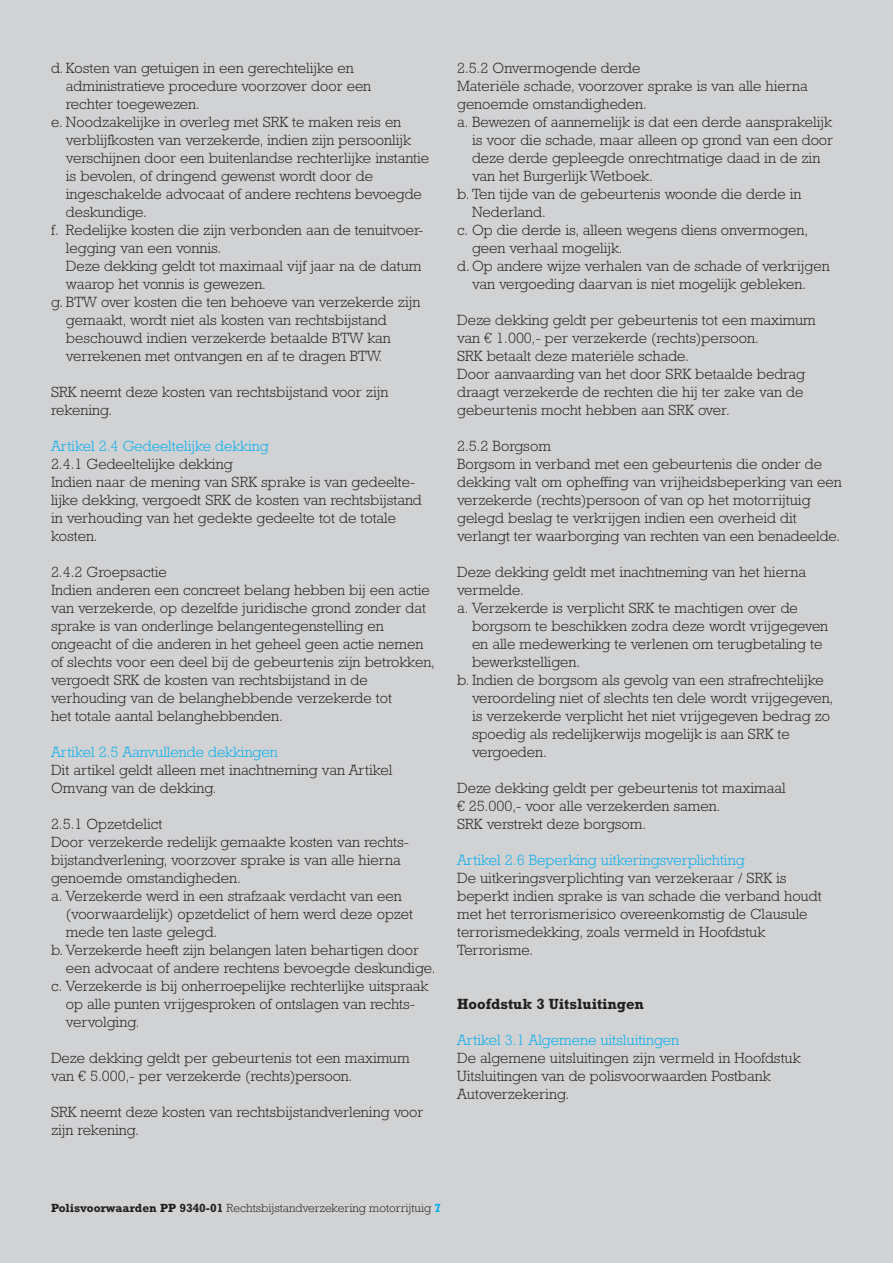
<style>
.page{position:relative;width:893px;height:1263px;background:#d1d2d4}
.page>*{position:absolute;margin:0;border:0;box-sizing:border-box;transform-origin:0 0}
.t1{font:300 15px/18px "Rockwell Std";color:#231f20}
.t2{font:300 15px "Rockwell Std";color:#00aeef}
.t3{font:700 15px "Rockwell Std";color:#231f20}
.t4{font:300 12px "Rockwell Std";color:#231f20}
.s1{font-weight:700}
</style>
<div class="page">
<p class="t1" style="left:51px;top:59px;width:304px">d. Kosten van getuigen in een gerechtelijke en</p>
<p class="t1" style="left:66px;top:77px;width:307px">administratieve procedure voorzover door een</p>
<p class="t1" style="left:66px;top:95px;width:136px">rechter toegewezen.</p>
<p class="t1" style="left:51px;top:113px;width:352px">e. Noodzakelijke in overleg met SRK te maken reis en</p>
<p class="t1" style="left:66px;top:131px;width:346px">verblijfkosten van verzekerde, indien zijn persoonlijk</p>
<p class="t1" style="left:66px;top:149px;width:365px">verschijnen door een buitenlandse rechterlijke instantie</p>
<p class="t1" style="left:66px;top:167px;width:309px">is bevolen, of dringend gewenst wordt door de</p>
<p class="t1" style="left:66px;top:185px;width:357px">ingeschakelde advocaat of andere rechtens bevoegde</p>
<p class="t1" style="left:66px;top:203px;width:83px">deskundige.</p>
<p class="t1" style="left:51px;top:221px;width:374px">f. Redelijke kosten die zijn verbonden aan de tenuitvoer-</p>
<p class="t1" style="left:66px;top:239px;width:157px">legging van een vonnis.</p>
<p class="t1" style="left:66px;top:257px;width:357px">Deze dekking geldt tot maximaal vijf jaar na de datum</p>
<p class="t1" style="left:66px;top:275px;width:202px">waarop het vonnis is gewezen.</p>
<p class="t1" style="left:51px;top:293px;width:371px">g. BTW over kosten die ten behoeve van verzekerde zijn</p>
<p class="t1" style="left:66px;top:311px;width:322px">gemaakt, wordt niet als kosten van rechtsbijstand</p>
<p class="t1" style="left:66px;top:329px;width:326px">beschouwd indien verzekerde betaalde BTW kan</p>
<p class="t1" style="left:66px;top:347px;width:318px">verrekenen met ontvangen en af te dragen BTW.</p>
<p class="t1" style="left:51px;top:383px;width:339px">SRK neemt deze kosten van rechtsbijstand voor zijn rekening.</p>
<p class="t2" style="left:51px;top:438px;width:219px">Artikel 2.4 Gedeeltelijke dekking</p>
<p class="t1" style="left:51px;top:455px;width:372px">2.4.1 Gedeeltelijke dekking<br>Indien naar de mening van SRK sprake is van gedeelte&shy;lijke dekking, vergoedt SRK de kosten van rechtsbijstand in verhouding van het gedekte gedeelte tot de totale kosten.</p>
<p class="t1" style="left:51px;top:563px;width:385px">2.4.2 Groepsactie<br>Indien anderen een concreet belang hebben bij een actie van verzekerde, op dezelfde juridische grond zonder dat sprake is van onderlinge belangentegenstelling en ongeacht of die anderen in het geheel geen actie nemen of slechts voor een deel bij de gebeurtenis zijn betrokken, vergoedt SRK de kosten van rechtsbijstand in de verhouding van de belanghebbende verzekerde tot<br>het totale aantal belanghebbenden.</p>
<p class="t2" style="left:51px;top:744px;width:228px">Artikel 2.5 Aanvullende dekkingen</p>
<p class="t1" style="left:51px;top:761px;width:343px">Dit artikel geldt alleen met inachtneming van Artikel<br>Omvang van de dekking.</p>
<p class="t1" style="left:51px;top:815px;width:113px">2.5.1 Opzetdelict</p>
<p class="t1" style="left:51px;top:833px;width:358px">Door verzekerde redelijk gemaakte kosten van rechts-</p>
<p class="t1" style="left:51px;top:851px;width:351px">bijstandverlening, voorzover sprake is van alle hierna</p>
<p class="t1" style="left:51px;top:869px;width:191px">genoemde omstandigheden.</p>
<p class="t1" style="left:51px;top:887px;width:352px">a. Verzekerde werd in een strafzaak verdacht van een</p>
<p class="t1" style="left:66px;top:905px;width:349px">(voorwaardelijk) opzetdelict of hem werd deze opzet</p>
<p class="t1" style="left:66px;top:923px;width:153px">mede ten laste gelegd.</p>
<p class="t1" style="left:51px;top:941px;width:369px">b. Verzekerde heeft zijn belangen laten behartigen door</p>
<p class="t1" style="left:66px;top:959px;width:371px">een advocaat of andere rechtens bevoegde deskundige.</p>
<p class="t1" style="left:51px;top:977px;width:379px">c. Verzekerde is bij onherroepelijke rechterlijke uitspraak</p>
<p class="t1" style="left:66px;top:995px;width:351px">op alle punten vrijgesproken of ontslagen van rechts-</p>
<p class="t1" style="left:66px;top:1013px;width:75px">vervolging.</p>
<p class="t1" style="left:51px;top:1049px;width:360px">Deze dekking geldt per gebeurtenis tot een maximum van € 5.000,- per verzekerde (rechts)persoon.</p>
<p class="t1" style="left:51px;top:1103px;width:374px">SRK neemt deze kosten van rechtsbijstandverlening voor zijn rekening.</p>
<p class="t1" style="left:457px;top:59px;width:185px">2.5.2 Onvermogende derde</p>
<p class="t1" style="left:457px;top:77px;width:352px">Materiële schade, voorzover sprake is van alle hierna</p>
<p class="t1" style="left:457px;top:95px;width:191px">genoemde omstandigheden.</p>
<p class="t1" style="left:457px;top:113px;width:376px">a. Bewezen of aannemelijk is dat een derde aansprakelijk</p>
<p class="t1" style="left:472px;top:131px;width:363px">is voor die schade, maar alleen op grond van een door</p>
<p class="t1" style="left:472px;top:149px;width:350px">deze derde gepleegde onrechtmatige daad in de zin</p>
<p class="t1" style="left:472px;top:167px;width:182px">van het Burgerlijk Wetboek.</p>
<p class="t1" style="left:457px;top:185px;width:346px">b. Ten tijde van de gebeurtenis woonde die derde in</p>
<p class="t1" style="left:472px;top:203px;width:75px">Nederland.</p>
<p class="t1" style="left:457px;top:221px;width:353px">c. Op die derde is, alleen wegens diens onvermogen,</p>
<p class="t1" style="left:472px;top:239px;width:152px">geen verhaal mogelijk.</p>
<p class="t1" style="left:457px;top:257px;width:374px">d.Op andere wijze verhalen van de schade of verkrijgen</p>
<p class="t1" style="left:472px;top:275px;width:336px">van vergoeding daarvan is niet mogelijk gebleken.</p>
<p class="t1" style="left:457px;top:311px;width:360px">Deze dekking geldt per gebeurtenis tot een maximum van € 1.000,- per verzekerde (rechts)persoon.<br>SRK betaalt deze materiële schade.<br>Door aanvaarding van het door SRK betaalde bedrag draagt verzekerde de rechten die hij ter zake van de gebeurtenis mocht hebben aan SRK over.</p>
<p class="t1" style="left:457px;top:437px;width:386px">2.5.2 Borgsom<br>Borgsom in verband met een gebeurtenis die onder de dekking valt om opheffing van vrijheidsbeperking van een verzekerde (rechts)persoon of van op het motorrijtuig gelegd beslag te verkrijgen indien een overheid dit verlangt ter waarborging van rechten van een benadeelde.</p>
<p class="t1" style="left:457px;top:563px;width:350px">Deze dekking geldt met inachtneming van het hierna</p>
<p class="t1" style="left:457px;top:581px;width:68px">vermelde.</p>
<p class="t1" style="left:457px;top:599px;width:342px">a. Verzekerde is verplicht SRK te machtigen over de</p>
<p class="t1" style="left:472px;top:617px;width:358px">borgsom te beschikken zodra deze wordt vrijgegeven</p>
<p class="t1" style="left:472px;top:635px;width:352px">en alle medewerking te verlenen om terugbetaling te</p>
<p class="t1" style="left:472px;top:653px;width:110px">bewerkstelligen.</p>
<p class="t1" style="left:457px;top:671px;width:368px">b. Indien de borgsom als gevolg van een strafrechtelijke</p>
<p class="t1" style="left:472px;top:689px;width:363px">veroordeling niet of slechts ten dele wordt vrijgegeven,</p>
<p class="t1" style="left:472px;top:707px;width:359px">is verzekerde verplicht het niet vrijgegeven bedrag zo</p>
<p class="t1" style="left:472px;top:725px;width:319px">spoedig als redelijkerwijs mogelijk is aan SRK te</p>
<p class="t1" style="left:472px;top:743px;width:76px">vergoeden.</p>
<p class="t1" style="left:457px;top:779px;width:330px">Deze dekking geldt per gebeurtenis tot maximaal € 25.000,- voor alle verzekerden samen.<br>SRK verstrekt deze borgsom.</p>
<p class="t2" style="left:457px;top:852px;width:289px">Artikel 2.6 Beperking uitkeringsverplichting</p>
<p class="t1" style="left:457px;top:869px;width:366px">De uitkeringsverplichting van verzekeraar / SRK is beperkt indien sprake is van schade die verband houdt met het terrorismerisico overeenkomstig de Clausule terrorismedekking, zoals vermeld in Hoofdstuk Terrorisme.</p>
<p class="t3" style="left:457px;top:995px;width:188px">Hoofdstuk 3 Uitsluitingen</p>
<p class="t2" style="left:457px;top:1032px;width:224px">Artikel 3.1 Algemene uitsluitingen</p>
<p class="t1" style="left:457px;top:1049px;width:345px">De algemene uitsluitingen zijn vermeld in Hoofdstuk<br>Uitsluitingen van de polisvoorwaarden Postbank<br>Autoverzekering.</p>
<p class="t4" style="left:51px;top:1201px;width:382px"><span class="s1">Polisvoorwaarden PP 9340-01</span> Rechtsbijstandverzekering motorrijtuig</p>
</div>
